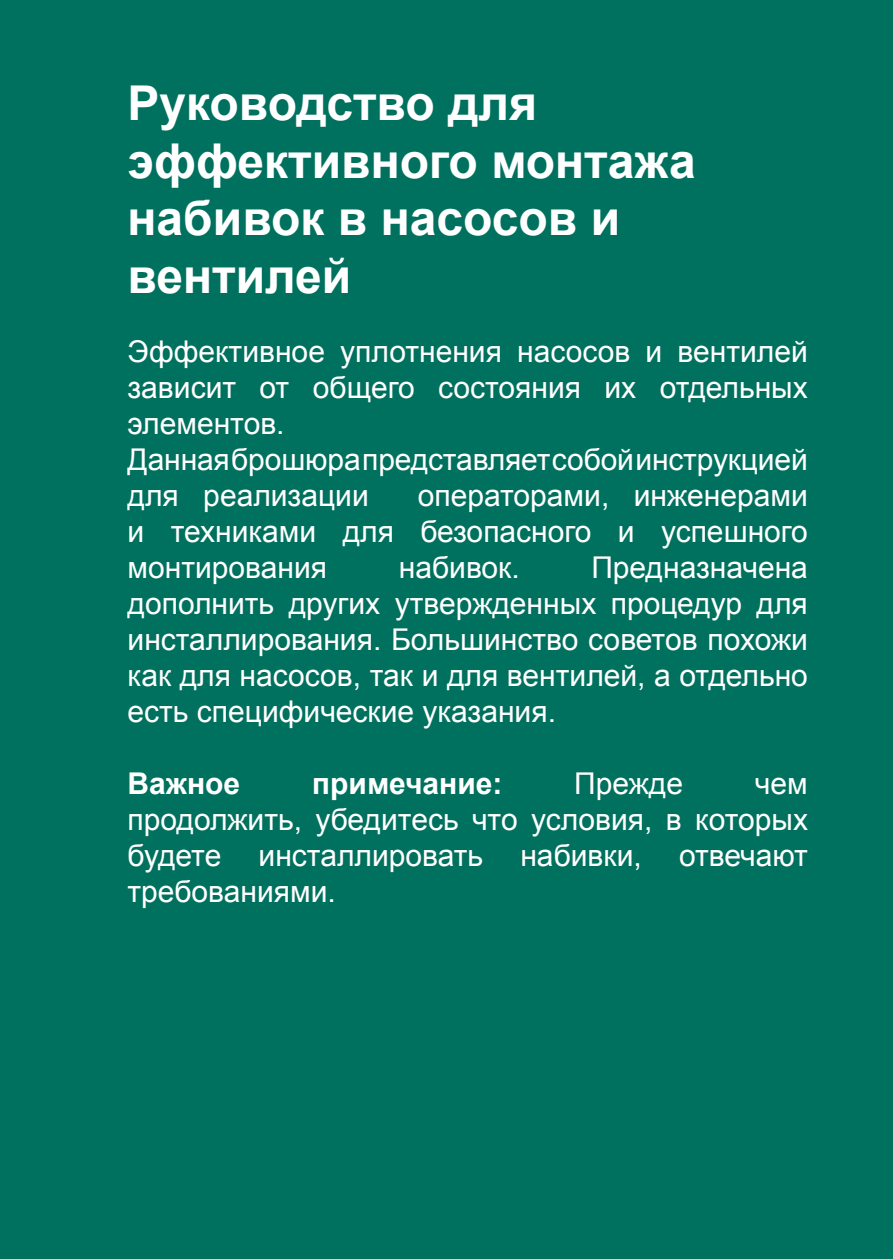
<style>
.page{position:relative;width:893px;height:1259px;background:#fff}
.page>*{position:absolute;margin:0;border:0;box-sizing:border-box;transform-origin:0 0}
.t1{font:700 48px/57.6px "Arial";color:#fff}
.t2{font:30px/36px "Arial";color:#fff;text-align:justify}
.t3{font:700 30px "Arial";color:#fff}
</style>
<div class="page">
<div style="left:0;top:0;width:892px;height:1259px;background:#00715e"></div>
<h1 class="t1" style="left:128px;top:76px;width:570px">Руководство для эффективного монтажа набивок в насосов и вентилей</h1>
<p class="t2" style="left:128px;top:334px;width:682px;text-align:left">Эффективное уплотнения насосов и вентилей зависит от общего состояния их отдельных элементов.<br>Данная брошюра представляет собой инструкцией для реализации</p>
<p class="t2" style="left:128px;top:478px;width:682px;text-indent:290px">операторами, инженерами и техниками для безопасного и успешного монтирования</p>
<p class="t2" style="left:399px;top:550px;width:122px">набивок.</p>
<p class="t2" style="left:128px;top:550px;width:682px;text-indent:464px">Предназначена дополнить других утвержденных процедур для инсталлирования. Большинство советов похожи как для насосов, так и для вентилей, а отдельно есть специфические указания.</p>
<p class="t3" style="left:128px;top:764px;width:114px">Важное</p>
<p class="t3" style="left:312px;top:764px;width:192px">примечание:</p>
<p class="t2" style="left:574px;top:766px;width:110px">Прежде</p>
<p class="t2" style="left:128px;top:766px;width:682px;text-indent:627px">чем продолжить, убедитесь что условия, в которых будете инсталлировать набивки, отвечают требованиями.</p>
</div>
